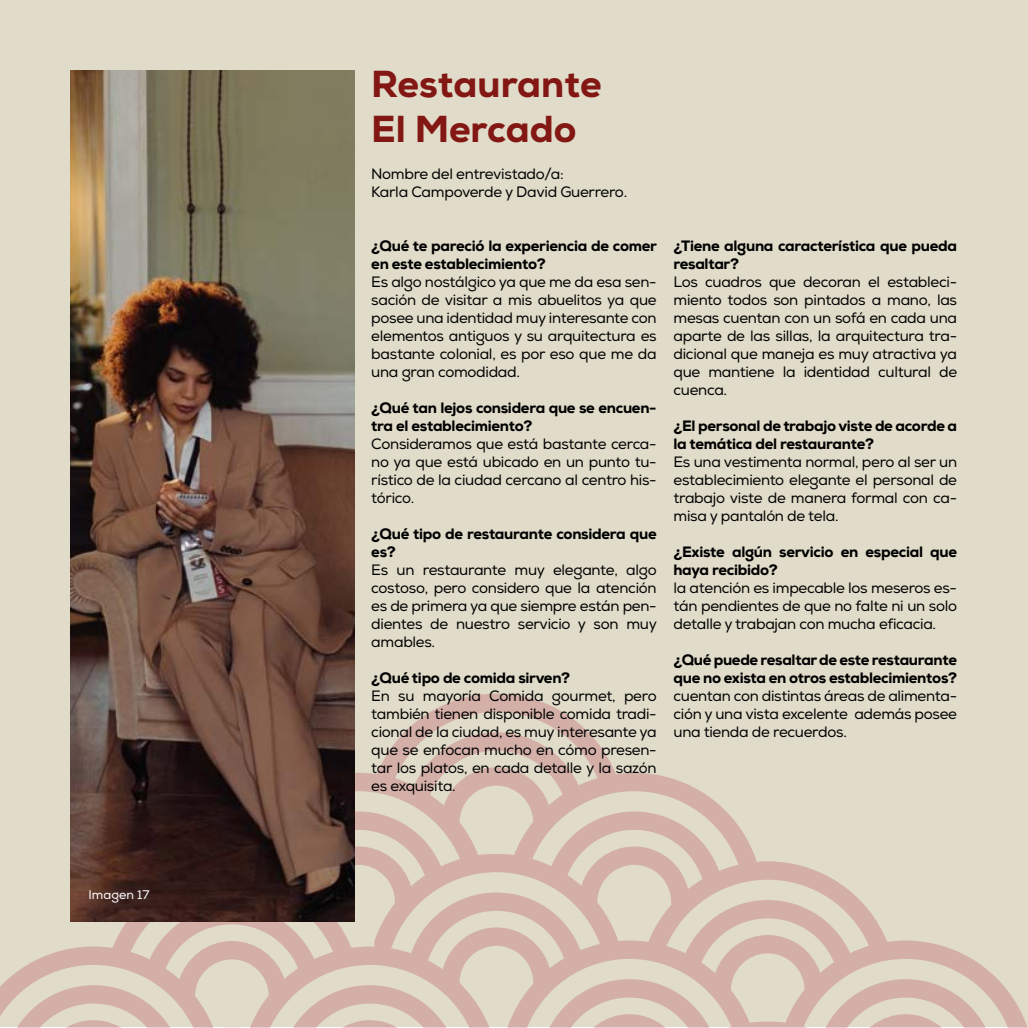
<style>
.page{position:relative;width:1028px;height:1028px;background:#fff}
.page>*{position:absolute;margin:0;border:0;box-sizing:border-box;transform-origin:0 0}
.t1{font:800 37.5px/45px "Nexa";color:#831714}
.t2{font:15px/18px "Nexa";letter-spacing:-.02em;color:#000;text-align:justify}
.t3{font:800 15px/18px "Nexa";letter-spacing:-.02em;color:#000}
.t4{font:12.5px "Nexa";color:#fff}
</style>
<div class="page">
<div style="left:0;top:0;width:1028px;height:1026px;background:#e0dcc9"></div>
<svg style="left:0;top:693px;width:1028px;height:335px"></svg>
<img style="left:71px;top:71px;width:283px;height:850px">
<p class="t4" style="left:89px;top:887px;width:62px">Imagen 17</p>
<h1 class="t1" style="left:371px;top:62px;width:232px">Restaurante<br>El Mercado</h1>
<p class="t2" style="left:371px;top:165px;width:257px">Nombre del entrevistado/a:<br>Karla Campoverde y David Guerrero.</p>
<p class="t3" style="left:371px;top:237px;width:287px">¿Qué te pareció la experiencia de comer en este establecimiento?</p>
<p class="t2" style="left:371px;top:273px;width:287px">Es algo nostálgico ya que me da esa sen&shy;sación de visitar a mis abuelitos ya que posee una identidad muy interesante con elementos antiguos y su arquitectura es bastante colonial, es por eso que me da una gran comodidad.</p>
<p class="t3" style="left:371px;top:399px;width:287px">¿Qué tan lejos considera que se encuen&shy;tra el establecimiento?</p>
<p class="t2" style="left:371px;top:435px;width:287px">Consideramos que está bastante cerca&shy;no ya que está ubicado en un punto tu&shy;rístico de la ciudad cercano al centro his&shy;tórico.</p>
<p class="t3" style="left:371px;top:525px;width:287px">¿Qué tipo de restaurante considera que es?</p>
<p class="t2" style="left:371px;top:561px;width:287px">Es un restaurante muy elegante, algo costoso, pero considero que la atención es de primera ya que siempre están pen&shy;dientes de nuestro servicio y son muy amables.</p>
<p class="t3" style="left:371px;top:669px;width:200px">¿Qué tipo de comida sirven?</p>
<p class="t2" style="left:371px;top:687px;width:287px">En su mayoría Comida gourmet, pero también tienen disponible comida tradi&shy;cional de la ciudad, es muy interesante ya que se enfocan mucho en cómo presen&shy;tar los platos, en cada detalle y la sazón es exquisita.</p>
<p class="t3" style="left:673px;top:237px;width:285px">¿Tiene alguna característica que pueda resaltar?</p>
<p class="t2" style="left:673px;top:273px;width:285px">Los cuadros que decoran el estableci&shy;miento todos son pintados a mano, las mesas cuentan con un sofá en cada una aparte de las sillas, la arquitectura tra&shy;dicional que maneja es muy atractiva ya que mantiene la identidad cultural de cuenca.</p>
<p class="t3" style="left:673px;top:417px;width:285px">¿El personal de trabajo viste de acorde a la temática del restaurante?</p>
<p class="t2" style="left:673px;top:453px;width:285px">Es una vestimenta normal, pero al ser un establecimiento elegante el personal de trabajo viste de manera formal con ca&shy;misa y pantalón de tela.</p>
<p class="t3" style="left:673px;top:543px;width:285px">¿Existe algún servicio en especial que haya recibido?</p>
<p class="t2" style="left:673px;top:579px;width:285px">la atención es impecable los meseros es&shy;tán pendientes de que no falte ni un solo detalle y trabajan con mucha eficacia.</p>
<p class="t3" style="left:673px;top:651px;width:285px">¿Qué puede resaltar de este restaurante que no exista en otros establecimientos?</p>
<p class="t2" style="left:673px;top:687px;width:285px">cuentan con distintas áreas de alimenta&shy;ción y una vista excelente además posee una tienda de recuerdos.</p>
</div>
